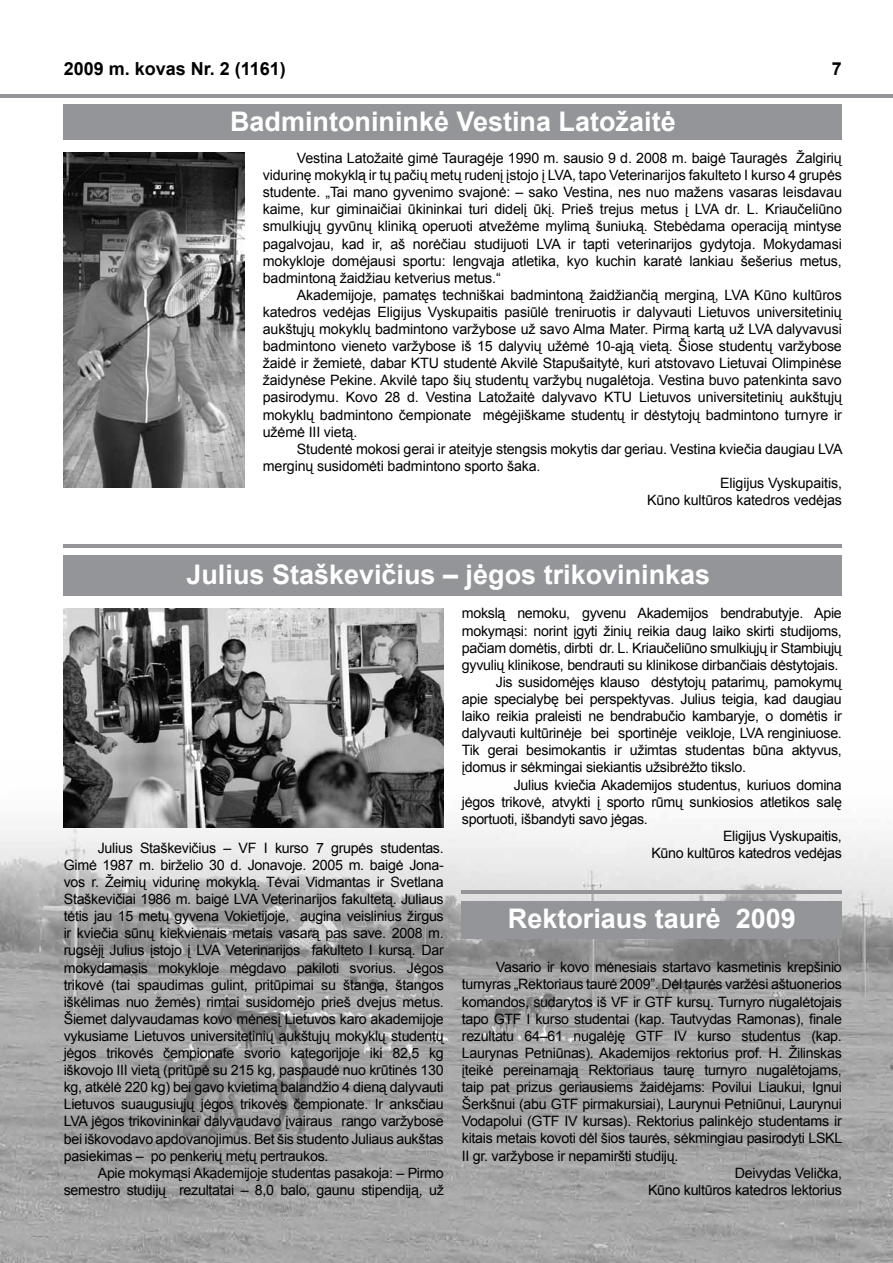
<style>
.page{position:relative;width:893px;height:1263px;background:#fff}
.page>*{position:absolute;margin:0;border:0;box-sizing:border-box;transform-origin:0 0}
.t1{font:700 27px "Arial";color:#fff}
.t2{font:700 18px "Arial";color:#000}
.t3{font:14.25px/17.1px "Arial";letter-spacing:-.02em;color:#000;text-align:justify}
</style>
<div class="page">
<img style="left:0;top:762px;width:893px;height:501px">
<div style="left:64px;top:105px;width:778px;height:35px;background:#939598"></div>
<div style="left:64px;top:555px;width:778px;height:40px;background:#939598"></div>
<div style="left:462px;top:901px;width:380px;height:38px;background:#939598"></div>
<hr style="left:0;top:95px;width:893px;height:3px;background:#939598">
<img style="left:64px;top:153px;width:181px;height:335px">
<hr style="left:64px;top:544px;width:778px;height:4px;background:#939598">
<hr style="left:462px;top:890px;width:380px;height:4px;background:#939598">
<img style="left:64px;top:608px;width:380px;height:220px">
<p class="t2" style="left:64px;top:57px;width:224px">2009 m. kovas Nr. 2 (1161)</p>
<p class="t2" style="left:832px;top:57px;width:12px">7</p>
<h1 class="t1" style="left:230px;top:104px;width:447px">Badmintonininkė Vestina Latožaitė</h1>
<p class="t3" style="left:263px;top:150px;width:581px;text-indent:34px">Vestina Latožaitė gimė Tauragėje 1990 m. sausio 9 d. 2008 m. baigė Tauragės Žalgirių vidurinę mokyklą ir tų pačių metų rudenį įstojo į LVA, tapo Veterinarijos fakulteto I kurso 4 grupės studente. „Tai mano gyvenimo svajonė: – sako Vestina, nes nuo mažens vasaras leisdavau kaime, kur giminaičiai ūkininkai turi didelį ūkį. Prieš trejus metus į LVA dr. L. Kriaučeliūno smulkiųjų gyvūnų kliniką operuoti atvežėme mylimą šuniuką. Stebėdama operaciją mintyse pagalvojau, kad ir, aš norėčiau studijuoti LVA ir tapti veterinarijos gydytoja. Mokydamasi mokykloje domėjausi sportu: lengvąja atletika, kyo kuchin karatė lankiau šešerius metus, badmintoną žaidžiau ketverius metus.“</p>
<p class="t3" style="left:263px;top:286px;width:581px;text-indent:34px">Akademijoje, pamatęs techniškai badmintoną žaidžiančią merginą, LVA Kūno kultūros katedros vedėjas Eligijus Vyskupaitis pasiūlė treniruotis ir dalyvauti Lietuvos universitetinių aukštųjų mokyklų badmintono varžybose už savo Alma Mater. Pirmą kartą už LVA dalyvavusi badmintono vieneto varžybose iš 15 dalyvių užėmė 10-ąją vietą. Šiose studentų varžybose žaidė ir žemietė, dabar KTU studentė Akvilė Stapušaitytė, kuri atstovavo Lietuvai Olimpinėse žaidynėse Pekine. Akvilė tapo šių studentų varžybų nugalėtoja. Vestina buvo patenkinta savo pasirodymu. Kovo 28 d. Vestina Latožaitė dalyvavo KTU Lietuvos universitetinių aukštųjų mokyklų badmintono čempionate mėgėjiškame studentų ir dėstytojų badmintono turnyre ir užėmė III vietą.</p>
<p class="t3" style="left:297px;top:440px;width:547px">Studentė mokosi gerai ir ateityje stengsis mokytis dar geriau. Vestina kviečia daugiau LVA</p>
<p class="t3" style="left:263px;top:457px;width:279px">merginų susidomėti badmintono sporto šaka.</p>
<p class="t3" style="left:720px;top:475px;width:123px">Eligijus Vyskupaitis,</p>
<p class="t3" style="left:647px;top:492px;width:196px">Kūno kultūros katedros vedėjas</p>
<h1 class="t1" style="left:186px;top:557px;width:525px">Julius Staškevičius – jėgos trikovininkas</h1>
<p class="t3" style="left:64px;top:839px;width:382px;text-indent:34px">Julius Staškevičius – VF I kurso 7 grupės studentas.<br>Gimė 1987 m. birželio 30 d. Jonavoje. 2005 m. baigė Jona&shy;vos r. Žeimių vidurinę mokyklą. Tėvai Vidmantas ir Svetlana Staškevičiai 1986 m. baigė LVA Veterinarijos fakultetą. Juliaus tėtis jau 15 metų gyvena Vokietijoje, augina veislinius žirgus ir kviečia sūnų kiekvienais metais vasarą pas save. 2008 m. rugsėjį Julius įstojo į LVA Veterinarijos fakulteto I kursą. Dar mokydamasis mokykloje mėgdavo pakiloti svorius. Jėgos trikovė (tai spaudimas gulint, pritūpimai su štanga, štangos iškėlimas nuo žemės) rimtai susidomėjo prieš dvejus metus.<br>Šiemet dalyvaudamas kovo mėnesį Lietuvos karo akademijoje vykusiame Lietuvos universitetinių aukštųjų mokyklų studentų jėgos trikovės čempionate svorio kategorijoje iki 82,5 kg iškovojo III vietą (pritūpė su 215 kg, paspaudė nuo krūtinės 130 kg, atkėlė 220 kg) bei gavo kvietimą balandžio 4 dieną dalyvauti Lietuvos suaugusiųjų jėgos trikovės čempionate. Ir anksčiau LVA jėgos trikovininkai dalyvaudavo įvairaus rango varžybose bei iškovodavo apdovanojimus. Bet šis studento Juliaus aukštas pasiekimas – po penkerių metų pertraukos.</p>
<p class="t3" style="left:64px;top:1164px;width:382px;text-align:right">Apie mokymąsi Akademijoje studentas pasakoja: – Pirmo semestro studijų rezultatai – 8,0 balo, gaunu stipendiją, už</p>
<p class="t3" style="left:462px;top:605px;width:382px">mokslą nemoku, gyvenu Akademijos bendrabutyje. Apie</p>
<p class="t3" style="left:462px;top:622px;width:381px">mokymąsi: norint įgyti žinių reikia daug laiko skirti studijoms,</p>
<p class="t3" style="left:462px;top:639px;width:381px">pačiam domėtis, dirbti dr. L. Kriaučeliūno smulkiųjų ir Stambiųjų</p>
<p class="t3" style="left:462px;top:656px;width:378px">gyvulių klinikose, bendrauti su klinikose dirbančiais dėstytojais.</p>
<p class="t3" style="left:496px;top:673px;width:347px">Jis susidomėjęs klauso dėstytojų patarimų, pamokymų</p>
<p class="t3" style="left:462px;top:691px;width:381px">apie specialybę bei perspektyvas. Julius teigia, kad daugiau</p>
<p class="t3" style="left:462px;top:708px;width:381px">laiko reikia praleisti ne bendrabučio kambaryje, o domėtis ir</p>
<p class="t3" style="left:462px;top:725px;width:382px">dalyvauti kultūrinėje bei sportinėje veikloje, LVA renginiuose.</p>
<p class="t3" style="left:462px;top:742px;width:382px">Tik gerai besimokantis ir užimtas studentas būna aktyvus,</p>
<p class="t3" style="left:462px;top:759px;width:286px">įdomus ir sėkmingai siekiantis užsibrėžto tikslo.</p>
<p class="t3" style="left:514px;top:776px;width:330px">Julius kviečia Akademijos studentus, kuriuos domina</p>
<p class="t3" style="left:462px;top:793px;width:382px">jėgos trikovė, atvykti į sporto rūmų sunkiosios atletikos salę</p>
<p class="t3" style="left:462px;top:810px;width:188px">sportuoti, išbandyti savo jėgas.</p>
<p class="t3" style="left:723px;top:827px;width:120px">Eligijus Vyskupaitis,</p>
<p class="t3" style="left:651px;top:844px;width:192px">Kūno kultūros katedros vedėjas</p>
<h1 class="t1" style="left:508px;top:901px;width:290px">Rektoriaus taurė 2009</h1>
<p class="t3" style="left:496px;top:959px;width:347px">Vasario ir kovo mėnesiais startavo kasmetinis krepšinio</p>
<p class="t3" style="left:462px;top:976px;width:381px">turnyras „Rektoriaus taurė 2009”. Dėl taurės varžėsi aštuonerios</p>
<p class="t3" style="left:462px;top:993px;width:381px">komandos, sudarytos iš VF ir GTF kursų. Turnyro nugalėtojais</p>
<p class="t3" style="left:462px;top:1010px;width:382px">tapo GTF I kurso studentai (kap. Tautvydas Ramonas), finale</p>
<p class="t3" style="left:462px;top:1027px;width:381px">rezultatu 64–61 nugalėję GTF IV kurso studentus (kap.</p>
<p class="t3" style="left:462px;top:1044px;width:381px">Laurynas Petniūnas). Akademijos rektorius prof. H. Žilinskas</p>
<p class="t3" style="left:462px;top:1061px;width:381px">įteikė pereinamąją Rektoriaus taurę turnyro nugalėtojams,</p>
<p class="t3" style="left:462px;top:1079px;width:381px">taip pat prizus geriausiems žaidėjams: Povilui Liaukui, Ignui</p>
<p class="t3" style="left:462px;top:1096px;width:382px">Šerkšnui (abu GTF pirmakursiai), Laurynui Petniūnui, Laurynui</p>
<p class="t3" style="left:462px;top:1113px;width:382px">Vodapolui (GTF IV kursas). Rektorius palinkėjo studentams ir</p>
<p class="t3" style="left:462px;top:1130px;width:382px">kitais metais kovoti dėl šios taurės, sėkmingiau pasirodyti LSKL</p>
<p class="t3" style="left:462px;top:1147px;width:218px">II gr. varžybose ir nepamiršti studijų.</p>
<p class="t3" style="left:735px;top:1164px;width:109px">Deivydas Velička,</p>
<p class="t3" style="left:648px;top:1181px;width:195px">Kūno kultūros katedros lektorius</p>
</div>
